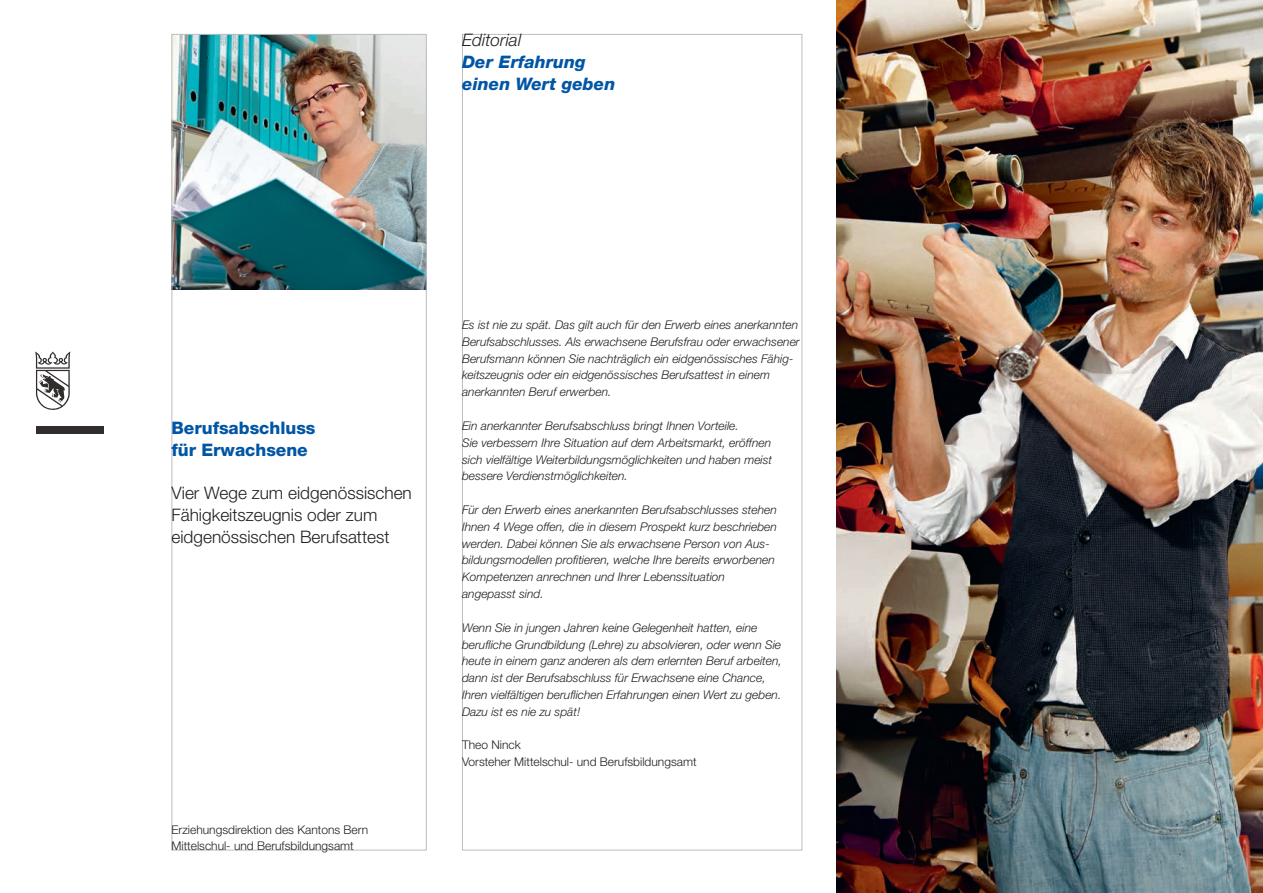
<style>
.page{position:relative;width:1263px;height:893px;background:#fff}
.page>*{position:absolute;margin:0;border:0;box-sizing:border-box;transform-origin:0 0}
.t1{font:300 17.25px/21.8px "Helvetica Neue";color:#231f20}
.t2{font:800 17.25px/21.8px "Helvetica Neue";color:#0155a5}
.t3{font:italic 800 17.25px/21.8px "Helvetica Neue";letter-spacing:.005em;color:#0155a5}
.t4{font:italic 300 17.25px "Helvetica Neue";letter-spacing:.005em;color:#231f20}
.t5{font:italic 300 12px/16.8px "Helvetica Neue";color:#231f20}
.t6{font:300 12px/16.8px "Helvetica Neue";color:#231f20}
</style>
<div class="page">
<img style="left:836px;top:0;width:427px;height:893px">
<img style="left:173px;top:36px;width:252px;height:253px">
<svg style="left:35px;top:351px;width:35px;height:59px"></svg>
<div style="left:36px;top:426px;width:67px;height:8px;background:#322d2d"></div>
<div style="left:171px;top:34px;width:256px;height:816px;border:1px solid #bcbdc0"></div>
<h1 class="t4" style="left:462px;top:34px;width:61px">Editorial</h1>
<h1 class="t3" style="left:462px;top:53px;width:155px">Der Erfahrung einen Wert geben</h1>
<h1 class="t2" style="left:171px;top:419px;width:146px">Berufsabschluss für Erwachsene</h1>
<h1 class="t1" style="left:171px;top:484px;width:242px">Vier Wege zum eidgenössischen<br>Fähigkeitszeugnis oder zum eidgenössischen Berufsattest</h1>
<p class="t6" style="left:171px;top:822px;width:198px">Erziehungsdirektion des Kantons Bern<br>Mittelschul- und Berufsbildungsamt</p>
<p class="t5" style="left:462px;top:317px;width:339px">Es ist nie zu spät. Das gilt auch für den Erwerb eines anerkannten Berufsabschlusses. Als erwachsene Berufsfrau oder erwachsener Berufsmann können Sie nachträglich ein eidgenössisches Fähig&shy;keitszeugnis oder ein eidgenössisches Berufsattest in einem anerkannten Beruf erwerben.</p>
<p class="t5" style="left:462px;top:418px;width:312px">Ein anerkannter Berufsabschluss bringt Ihnen Vorteile.<br>Sie ver bessern Ihre Situation auf dem Arbeitsmarkt, eröffnen sich viel fältige Weiterbildungsmöglichkeiten und haben meist bessere Verdienstmöglichkeiten.</p>
<p class="t5" style="left:462px;top:502px;width:316px">Für den Erwerb eines anerkannten Berufsabschlusses stehen Ihnen 4 Wege offen, die in diesem Prospekt kurz beschrieben werden. Dabei können Sie als erwachsene Person von Aus - bildungsmodellen profitieren, welche Ihre bereits erworbenen Kompetenzen anrechnen und Ihrer Lebenssituation angepasst sind.</p>
<p class="t5" style="left:462px;top:620px;width:321px">Wenn Sie in jungen Jahren keine Gelegenheit hatten, eine beruf liche Grundbildung (Lehre) zu absolvieren, oder wenn Sie heute in einem ganz anderen als dem erlernten Beruf arbeiten, dann ist der Berufsabschluss für Erwachsene eine Chance, Ihren vielfältigen beruflichen Erfahrungen einen Wert zu geben.<br>Dazu ist es nie zu spät!</p>
<p class="t6" style="left:462px;top:738px;width:236px">Theo Ninck<br>Vorsteher Mittelschul- und Berufsbildungsamt</p>
</div>
